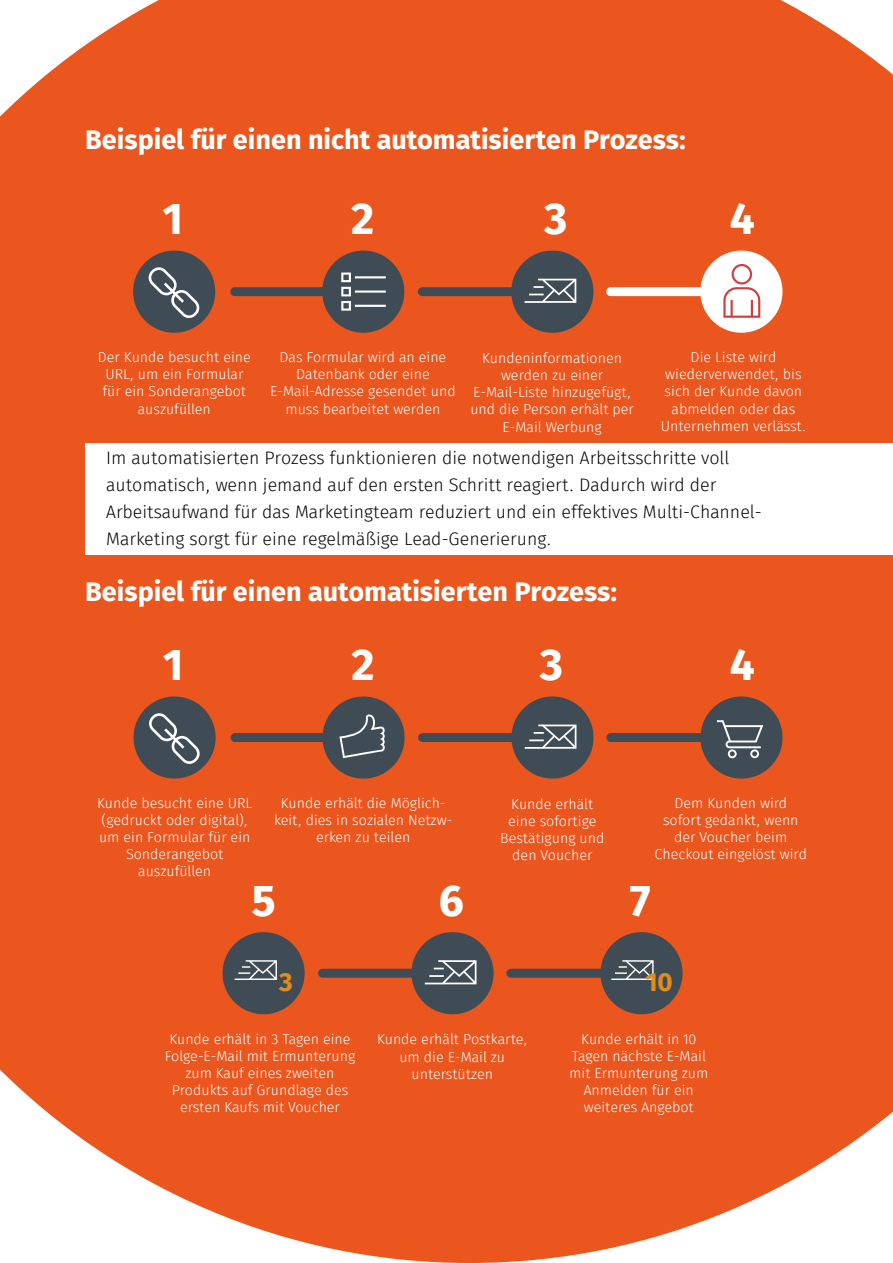
<style>
.page{position:relative;width:893px;height:1263px;background:#ea561d}
.page>*{position:absolute;margin:0;border:0;box-sizing:border-box;transform-origin:0 0}
.t1{font:700 44.7px "Fira Sans";color:#fff}
.t2{font:700 27px "Fira Sans";color:#fff}
.t3{font:700 26.1px "Fira Sans";color:#e28c1a}
.t4{font:300 18px/27px "Fira Sans";color:#020203}
.t5{font:300 14.25px/17.1px "Fira Sans";color:#fff;text-align:center}
</style>
<div class="page">
<div style="left:85px;top:443px;width:808px;height:111px;background:#fff"></div>
<div style="left:322px;top:696px;width:83px;height:83px;background:#404c55;border-radius:50%"></div>
<div style="left:511px;top:696px;width:83px;height:83px;background:#404c55;border-radius:50%"></div>
<svg style="left:525px;top:724px;width:51px;height:25px"></svg>
<div style="left:134px;top:696px;width:82px;height:83px;background:#404c55;border-radius:50%"></div>
<svg style="left:149px;top:713px;width:51px;height:51px"></svg>
<div style="left:700px;top:696px;width:82px;height:83px;background:#404c55;border-radius:50%"></div>
<div style="left:235px;top:733px;width:96px;height:9px;background:#404c55"></div>
<div style="left:422px;top:733px;width:97px;height:9px;background:#404c55"></div>
<div style="left:611px;top:733px;width:96px;height:9px;background:#404c55"></div>
<div style="left:222px;top:932px;width:83px;height:82px;background:#404c55;border-radius:50%"></div>
<div style="left:411px;top:932px;width:83px;height:82px;background:#404c55;border-radius:50%"></div>
<svg style="left:425px;top:960px;width:51px;height:24px"></svg>
<svg style="left:235px;top:960px;width:42px;height:20px"></svg>
<div style="left:600px;top:932px;width:83px;height:82px;background:#404c55;border-radius:50%"></div>
<svg style="left:611px;top:960px;width:43px;height:20px"></svg>
<div style="left:322px;top:969px;width:97px;height:9px;background:#404c55"></div>
<div style="left:511px;top:969px;width:96px;height:9px;background:#404c55"></div>
<svg style="left:717px;top:720px;width:46px;height:38px"></svg>
<svg style="left:339px;top:714px;width:46px;height:44px"></svg>
<div style="left:322px;top:251px;width:82px;height:82px;background:#404c55;border-radius:50%"></div>
<svg style="left:341px;top:273px;width:45px;height:38px"></svg>
<div style="left:511px;top:251px;width:82px;height:82px;background:#404c55;border-radius:50%"></div>
<svg style="left:525px;top:279px;width:51px;height:24px"></svg>
<div style="left:133px;top:251px;width:82px;height:82px;background:#404c55;border-radius:50%"></div>
<svg style="left:149px;top:267px;width:50px;height:51px"></svg>
<div style="left:700px;top:251px;width:82px;height:82px;background:#fff;border-radius:50%"></div>
<div style="left:235px;top:287px;width:96px;height:9px;background:#404c55"></div>
<div style="left:422px;top:287px;width:97px;height:9px;background:#404c55"></div>
<div style="left:611px;top:287px;width:96px;height:9px;background:#fff"></div>
<svg style="left:723px;top:264px;width:37px;height:54px"></svg>
<h2 class="t2" style="left:85px;top:121px;width:602px">Beispiel für einen nicht automatisierten Prozess:</h2>
<h1 class="t1" style="left:163px;top:187px;width:21px">1</h1>
<h1 class="t1" style="left:351px;top:187px;width:25px">2</h1>
<h1 class="t1" style="left:544px;top:187px;width:25px">3</h1>
<h1 class="t1" style="left:730px;top:187px;width:27px">4</h1>
<p class="t5" style="left:98px;top:350px;width:154px">Der Kunde besucht eine<br>URL, um ein Formular für ein Sonderangebot auszufüllen</p>
<p class="t5" style="left:270px;top:350px;width:187px">Das Formular wird an eine<br>Datenbank oder eine<br>E-Mail-Adresse gesendet und muss bearbeitet werden</p>
<p class="t5" style="left:470px;top:350px;width:165px">Kundeninformationen werden zu einer<br>E-Mail-Liste hinzugefügt, und die Person erhält per<br>E-Mail Werbung</p>
<p class="t5" style="left:661px;top:350px;width:147px">Die Liste wird wiederverwendet, bis sich der Kunde davon abmelden oder das<br>Unternehmen verlässt.</p>
<p class="t4" style="left:106px;top:446px;width:657px">Im automatisierten Prozess funktionieren die notwendigen Arbeitsschritte voll automatisch, wenn jemand auf den ersten Schritt reagiert. Dadurch wird der Arbeitsaufwand für das Marketingteam reduziert und ein effektives Multi-Channel-Marketing sorgt für eine regelmäßige Lead-Generierung.</p>
<h2 class="t2" style="left:85px;top:572px;width:534px">Beispiel für einen automatisierten Prozess:</h2>
<h1 class="t1" style="left:163px;top:633px;width:21px">1</h1>
<h1 class="t1" style="left:351px;top:633px;width:25px">2</h1>
<h1 class="t1" style="left:540px;top:633px;width:25px">3</h1>
<h1 class="t1" style="left:730px;top:633px;width:27px">4</h1>
<p class="t5" style="left:97px;top:795px;width:157px">Kunde besucht eine URL (gedruckt oder digital), um ein Formular für ein<br>Sonderangebot auszufüllen</p>
<p class="t5" style="left:274px;top:795px;width:180px">Kunde erhält die Möglich&shy;keit, dies in sozialen Netzw&shy;erken zu teilen</p>
<p class="t5" style="left:500px;top:796px;width:106px">Kunde erhält eine sofortige<br>Bestätigung und den Voucher</p>
<p class="t5" style="left:655px;top:795px;width:154px">Dem Kunden wird sofort gedankt, wenn der Voucher beim<br>Checkout eingelöst wird</p>
<h1 class="t1" style="left:251px;top:869px;width:26px">5</h1>
<h1 class="t1" style="left:439px;top:869px;width:27px">6</h1>
<h1 class="t1" style="left:630px;top:869px;width:22px">7</h1>
<h3 class="t3" style="left:279px;top:964px;width:15px">3</h3>
<h3 class="t3" style="left:646px;top:964px;width:28px">10</h3>
<p class="t5" style="left:165px;top:1031px;width:192px">Kunde erhält in 3 Tagen eine<br>Folge-E-Mail mit Ermunterung zum Kauf eines zweiten<br>Produkts auf Grundlage des ersten Kaufs mit Voucher</p>
<p class="t5" style="left:377px;top:1032px;width:152px">Kunde erhält Postkarte, um die E-Mail zu unterstützen</p>
<p class="t5" style="left:569px;top:1031px;width:141px">Kunde erhält in 10<br>Tagen nächste E-Mail mit Ermunterung zum<br>Anmelden für ein weiteres Angebot</p>
</div>
